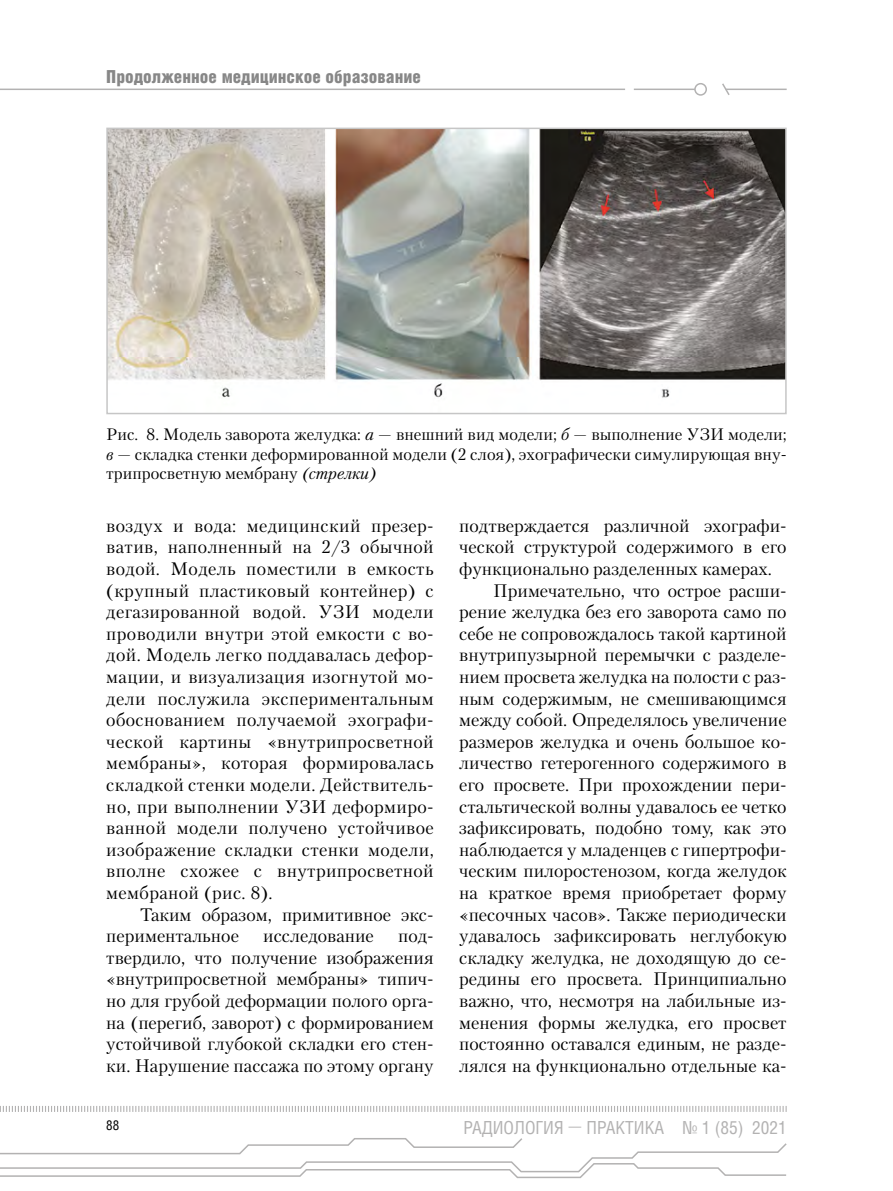
<style>
.page{position:relative;width:893px;height:1191px;background:#fff}
.page>*{position:absolute;margin:0;border:0;box-sizing:border-box;transform-origin:0 0}
.t1{font:18px/21.6px "Petersburg C";color:#000;text-align:justify}
.t2{font:900 18px "Helios Cond";color:#878787}
.t3{font:18px "Helios Cond";color:#b3b2b2}
.t4{font:16.5px/19.8px "Petersburg C";color:#000;text-align:justify}
.t5{font:13.5px "Helios Cond";color:#000}
.s1{font-style:italic}
.s2{font-family:"Petersburg C";font-weight:700}
</style>
<div class="page">
<svg style="left:0;top:1106px;width:787px;height:6px"></svg>
<svg style="left:0;top:1138px;width:787px;height:40px"></svg>
<hr style="left:0;top:89px;width:625px;height:1px;background:#b3b2b2">
<hr style="left:634px;top:89px;width:61px;height:1px;background:#b3b2b2">
<div style="left:694px;top:83px;width:13px;height:13px;border:2px solid #b3b2b2;border-radius:50%"></div>
<hr style="left:725px;top:89px;width:62px;height:1px;background:#b3b2b2">
<svg style="left:722px;top:83px;width:9px;height:12px"></svg>
<img style="left:109px;top:131px;width:675px;height:267px">
<div style="left:106px;top:128px;width:681px;height:286px;border:2px solid #c6c6c6"></div>
<p class="t2" style="left:106px;top:66px;width:316px">Продолженное медицинское образование</p>
<p class="t4" style="left:106px;top:424px;width:682px">Рис. 8. Модель заворота желудка: <span class="s1">а</span> — внешний вид модели; <span class="s1">б</span> — выполнение УЗИ модели; <span class="s1">в</span> — складка стенки деформированной модели (2 слоя), эхографически симулирующая вну&shy;трипросветную мембрану <span class="s1">(стрелки)</span></p>
<p class="t1" style="left:106px;top:514px;width:329px">воздух и вода: медицинский презер&shy;ватив, наполненный на 2/3 обычной водой. Модель поместили в емкость (крупный пластиковый контейнер) с дегазированной водой. УЗИ модели проводили внутри этой емкости с во&shy;дой. Модель легко поддавалась дефор&shy;мации, и визуализация изогнутой мо&shy;дели послужила экспериментальным обоснованием получаемой эхографи&shy;ческой картины «внутрипросветной мембраны», которая формировалась складкой стенки модели. Действитель&shy;но, при выполнении УЗИ деформиро&shy;ванной модели получено устойчивое изображение складки стенки модели, вполне схожее с внутрипросветной мембраной (рис. 8).</p>
<p class="t1" style="left:106px;top:903px;width:329px;text-indent:34px">Таким образом, примитивное экс&shy;периментальное</p>
<p class="t1" style="left:106px;top:925px;width:329px;text-indent:292px">под&shy;твердило, что получение изображения «внутрипросветной мембраны» типич&shy;но для грубой деформации полого орга&shy;на (перегиб, заворот) с формированием устойчивой глубокой складки его стен&shy;ки. Нарушение пассажа по этому органу</p>
<p class="t1" style="left:263px;top:925px;width:112px">исследование</p>
<p class="t1" style="left:459px;top:514px;width:329px">подтверждается различной эхографи-</p>
<p class="t1" style="left:459px;top:536px;width:329px">ческой структурой содержимого в его</p>
<p class="t1" style="left:459px;top:557px;width:314px">функционально разделенных камерах.</p>
<p class="t1" style="left:493px;top:579px;width:295px">Примечательно, что острое расши-</p>
<p class="t1" style="left:459px;top:601px;width:329px">рение желудка без его заворота само по</p>
<p class="t1" style="left:459px;top:622px;width:329px">себе не сопровождалось такой картиной</p>
<p class="t1" style="left:459px;top:644px;width:329px">внутрипузырной перемычки с разделе-</p>
<p class="t1" style="left:459px;top:665px;width:329px">нием просвета желудка на полости с раз-</p>
<p class="t1" style="left:459px;top:687px;width:329px">ным содержимым, не смешивающимся</p>
<p class="t1" style="left:459px;top:709px;width:329px">между собой. Определялось увеличение</p>
<p class="t1" style="left:459px;top:730px;width:329px">размеров желудка и очень большое ко-</p>
<p class="t1" style="left:459px;top:752px;width:329px">личество гетерогенного содержимого в</p>
<p class="t1" style="left:459px;top:773px;width:329px">его просвете. При прохождении пери-</p>
<p class="t1" style="left:459px;top:795px;width:329px">стальтической волны удавалось ее четко</p>
<p class="t1" style="left:459px;top:817px;width:329px">зафиксировать, подобно тому, как это</p>
<p class="t1" style="left:459px;top:838px;width:329px">наблюдается у младенцев с гипертрофи-</p>
<p class="t1" style="left:459px;top:860px;width:329px">ческим пилоростенозом, когда желудок</p>
<p class="t1" style="left:459px;top:881px;width:329px">на краткое время приобретает форму</p>
<p class="t1" style="left:459px;top:903px;width:329px">«песочных часов». Также периодически</p>
<p class="t1" style="left:459px;top:925px;width:329px">удавалось зафиксировать неглубокую</p>
<p class="t1" style="left:459px;top:946px;width:329px">складку желудка, не доходящую до се-</p>
<p class="t1" style="left:459px;top:968px;width:329px">редины его просвета. Принципиально</p>
<p class="t1" style="left:459px;top:989px;width:329px">важно, что, несмотря на лабильные из-</p>
<p class="t1" style="left:459px;top:1011px;width:329px">менения формы желудка, его просвет</p>
<p class="t1" style="left:459px;top:1033px;width:329px">постоянно оставался единым, не разде-</p>
<p class="t1" style="left:459px;top:1054px;width:329px">лялся на функционально отдельные ка-</p>
<p class="t5" style="left:106px;top:1117px;width:14px">88</p>
<p class="t3" style="left:463px;top:1116px;width:325px">РАДИОЛОГИЯ <span class="s2">—</span> ПРАКТИКА № 1 (85) 2021</p>
</div>
